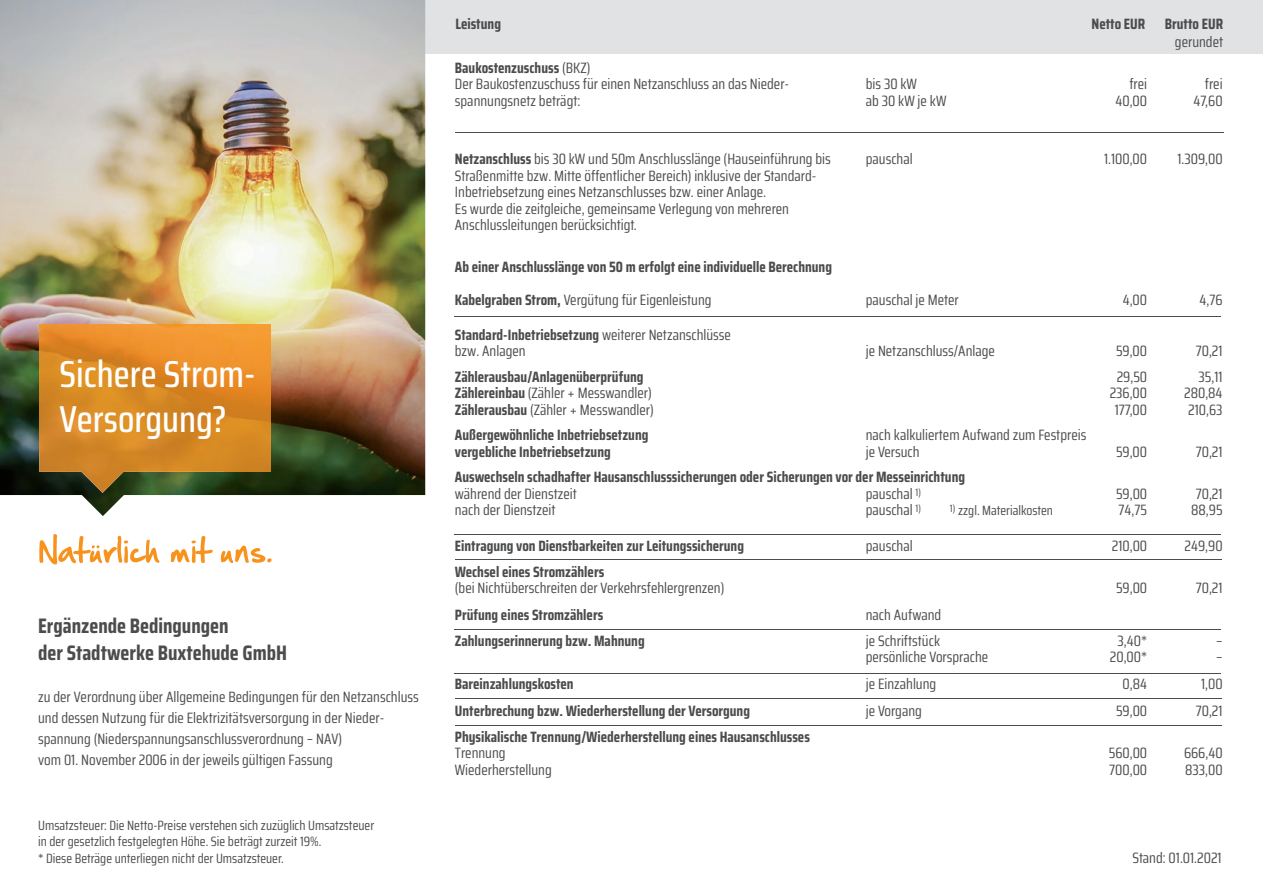
<style>
.page{position:relative;width:1263px;height:893px;background:#fff}
.page>*{position:absolute;margin:0;border:0;box-sizing:border-box;transform-origin:0 0}
.t1{font:500 37.5px/45px "Saira Condensed";color:#fff}
.t2{font:700 21px/27px "Saira Condensed";color:#4b4c4d}
.t3{font:15px/16.5px "Saira Condensed";color:#4b4c4d}
.t4{font:700 15px "Saira Condensed";color:#4b4c4d}
.t5{font:13.5px/16.5px "Saira Condensed";color:#4b4c4d}
.s1{font-weight:700}
</style>
<div class="page">
<div style="left:425px;top:0;width:838px;height:53px;background:#e1e2e4"></div>
<img style="left:0;top:0;width:425px;height:516px">
<img style="left:39px;top:325px;width:186px;height:168px">
<img style="left:225px;top:325px;width:46px;height:147px">
<svg style="left:39px;top:534px;width:121px;height:30px"></svg>
<svg style="left:171px;top:536px;width:42px;height:27px"></svg>
<svg style="left:221px;top:546px;width:51px;height:17px"></svg>
<hr style="left:455px;top:132px;width:768px;height:1px;background:#4b4c4d">
<hr style="left:454px;top:316px;width:767px;height:1px;background:#4b4c4d">
<hr style="left:455px;top:534px;width:766px;height:1px;background:#4b4c4d">
<hr style="left:455px;top:559px;width:766px;height:1px;background:#4b4c4d">
<hr style="left:454px;top:629px;width:767px;height:1px;background:#4b4c4d">
<hr style="left:455px;top:698px;width:766px;height:1px;background:#4b4c4d">
<hr style="left:455px;top:725px;width:767px;height:1px;background:#4b4c4d">
<hr style="left:455px;top:673px;width:766px;height:1px;background:#4b4c4d">
<h1 class="t1" style="left:59px;top:351px;width:198px">Sichere Strom-<br>Versorgung?</h1>
<h2 class="t2" style="left:38px;top:612px;width:251px">Ergänzende Bedingungen<br>der Stadtwerke Buxtehude GmbH</h2>
<p class="t3" style="left:38px;top:686px;width:382px;line-height:21px">zu der Verordnung über Allgemeine Bedingungen für den Netzanschluss und dessen Nutzung für die Elektrizitätsversorgung in der Nieder&shy;spannung (Niederspannungsanschlussverordnung – NAV)<br>vom 01. November 2006 in der jeweils gültigen Fassung</p>
<p class="t5" style="left:38px;top:816px;width:338px">Umsatzsteuer: Die Netto-Preise verstehen sich zuzüglich Umsatzsteuer in der gesetzlich festgelegten Höhe. Sie beträgt zurzeit 19%.<br>* Diese Beträge unterliegen nicht der Umsatzsteuer.</p>
<p class="t4" style="left:455px;top:13px;width:47px">Leistung</p>
<p class="t4" style="left:1091px;top:13px;width:55px">Netto EUR</p>
<p class="t4" style="left:1165px;top:13px;width:60px">Brutto EUR</p>
<p class="t3" style="left:1175px;top:33px;width:50px">gerundet</p>
<p class="t4" style="left:455px;top:22px;width:47px">Leistung</p>
<p class="t4" style="left:1093px;top:22px;width:131px">Netto EUR Brutto EUR</p>
<p class="t3" style="left:455px;top:59px;width:336px"><span class="s1">Baukostenzuschuss</span> (BKZ)<br>Der Baukostenzuschuss für einen Netzanschluss an das Nieder-</p>
<p class="t3" style="left:866px;top:75px;width:53px">bis 30 kW</p>
<p class="t3" style="left:1129px;top:75px;width:19px">frei</p>
<p class="t3" style="left:1205px;top:75px;width:19px">frei</p>
<p class="t3" style="left:455px;top:92px;width:127px">spannungsnetz beträgt:</p>
<p class="t3" style="left:866px;top:92px;width:82px">ab 30 kW je kW</p>
<p class="t3" style="left:1115px;top:92px;width:33px">40,00</p>
<p class="t3" style="left:1193px;top:92px;width:31px">47,60</p>
<p class="t3" style="left:455px;top:150px;width:377px"><span class="s1">Netzanschluss</span> bis 30 kW und 50m Anschlusslänge (Hauseinführung bis</p>
<p class="t3" style="left:866px;top:150px;width:48px">pauschal</p>
<p class="t3" style="left:1104px;top:150px;width:45px">1.100,00</p>
<p class="t3" style="left:1177px;top:150px;width:47px">1.309,00</p>
<p class="t3" style="left:455px;top:167px;width:363px">Straßenmitte bzw. Mitte öffentlicher Bereich) inklusive der Standard-Inbetriebsetzung eines Netzanschlusses bzw. einer Anlage.<br>Es wurde die zeitgleiche, gemeinsame Verlegung von mehreren Anschlussleitungen berücksichtigt.</p>
<p class="t4" style="left:455px;top:256px;width:379px">Ab einer Anschlusslänge von 50 m erfolgt eine individuelle Berechnung</p>
<p class="t3" style="left:455px;top:291px;width:258px"><span class="s1">Kabelgraben Strom,</span> Vergütung für Eigenleistung</p>
<p class="t3" style="left:866px;top:291px;width:95px">pauschal je Meter</p>
<p class="t3" style="left:1123px;top:291px;width:26px">4,00</p>
<p class="t3" style="left:1199px;top:291px;width:25px">4,76</p>
<p class="t3" style="left:455px;top:326px;width:278px"><span class="s1">Standard-Inbetriebsetzung</span> weiterer Netzanschlüsse bzw. Anlagen</p>
<p class="t3" style="left:866px;top:342px;width:131px">je Netzanschluss/Anlage</p>
<p class="t3" style="left:1116px;top:342px;width:33px">59,00</p>
<p class="t3" style="left:1196px;top:342px;width:28px">70,21</p>
<p class="t4" style="left:455px;top:365px;width:190px">Zählerausbau/Anlagenüberprüfung</p>
<p class="t3" style="left:1117px;top:368px;width:32px">29,50</p>
<p class="t3" style="left:1198px;top:368px;width:26px">35,11</p>
<p class="t3" style="left:455px;top:384px;width:198px"><span class="s1">Zählereinbau</span> (Zähler + Messwandler)</p>
<p class="t3" style="left:1110px;top:384px;width:39px">236,00</p>
<p class="t3" style="left:1184px;top:384px;width:40px">280,84</p>
<p class="t3" style="left:455px;top:401px;width:201px"><span class="s1">Zählerausbau</span> (Zähler + Messwandler)</p>
<p class="t3" style="left:1115px;top:401px;width:34px">177,00</p>
<p class="t3" style="left:1188px;top:401px;width:36px">210,63</p>
<p class="t4" style="left:455px;top:424px;width:195px">Außergewöhnliche Inbetriebsetzung</p>
<p class="t3" style="left:866px;top:426px;width:222px">nach kalkuliertem Aufwand zum Festpreis</p>
<p class="t4" style="left:455px;top:440px;width:157px">vergebliche Inbetriebsetzung</p>
<p class="t3" style="left:866px;top:443px;width:55px">je Versuch</p>
<p class="t3" style="left:1116px;top:443px;width:33px">59,00</p>
<p class="t3" style="left:1196px;top:443px;width:28px">70,21</p>
<p class="t4" style="left:455px;top:466px;width:512px">Auswechseln schadhafter Hausanschlusssicherungen oder Sicherungen vor der Messeinrichtung</p>
<p class="t3" style="left:455px;top:485px;width:123px">während der Dienstzeit</p>
<p class="t3" style="left:866px;top:485px;width:57px">pauschal <sup>1)</sup></p>
<p class="t3" style="left:1116px;top:485px;width:33px">59,00</p>
<p class="t3" style="left:1196px;top:485px;width:28px">70,21</p>
<p class="t3" style="left:455px;top:501px;width:102px">nach der Dienstzeit</p>
<p class="t3" style="left:866px;top:501px;width:57px">pauschal <sup>1)</sup></p>
<p class="t5" style="left:950px;top:502px;width:105px"><sup>1)</sup> zzgl. Materialkosten</p>
<p class="t3" style="left:1118px;top:501px;width:30px">74,75</p>
<p class="t3" style="left:1191px;top:501px;width:33px">88,95</p>
<p class="t4" style="left:455px;top:535px;width:291px">Eintragung von Dienstbarkeiten zur Leitungssicherung</p>
<p class="t3" style="left:866px;top:537px;width:48px">pauschal</p>
<p class="t3" style="left:1112px;top:537px;width:37px">210,00</p>
<p class="t3" style="left:1184px;top:537px;width:40px">249,90</p>
<p class="t4" style="left:455px;top:560px;width:151px">Wechsel eines Stromzählers</p>
<p class="t3" style="left:455px;top:579px;width:271px">(bei Nichtüberschreiten der Verkehrsfehlergrenzen)</p>
<p class="t3" style="left:1116px;top:579px;width:33px">59,00</p>
<p class="t3" style="left:1196px;top:579px;width:28px">70,21</p>
<p class="t4" style="left:455px;top:604px;width:150px">Prüfung eines Stromzählers</p>
<p class="t3" style="left:866px;top:606px;width:77px">nach Aufwand</p>
<p class="t4" style="left:455px;top:629px;width:191px">Zahlungserinnerung bzw. Mahnung</p>
<p class="t3" style="left:866px;top:632px;width:76px">je Schriftstück</p>
<p class="t3" style="left:1117px;top:632px;width:31px">3,40*</p>
<p class="t3" style="left:1216px;top:632px;width:8px">–</p>
<p class="t3" style="left:866px;top:648px;width:124px">persönliche Vorsprache</p>
<p class="t3" style="left:1110px;top:648px;width:39px">20,00*</p>
<p class="t3" style="left:1216px;top:648px;width:8px">–</p>
<p class="t4" style="left:455px;top:673px;width:120px">Bareinzahlungskosten</p>
<p class="t3" style="left:866px;top:675px;width:72px">je Einzahlung</p>
<p class="t3" style="left:1123px;top:675px;width:26px">0,84</p>
<p class="t3" style="left:1201px;top:675px;width:23px">1,00</p>
<p class="t4" style="left:455px;top:700px;width:297px">Unterbrechung bzw. Wiederherstellung der Versorgung</p>
<p class="t3" style="left:866px;top:702px;width:58px">je Vorgang</p>
<p class="t3" style="left:1116px;top:702px;width:33px">59,00</p>
<p class="t3" style="left:1196px;top:702px;width:28px">70,21</p>
<p class="t4" style="left:455px;top:725px;width:356px">Physikalische Trennung/Wiederherstellung eines Hausanschlusses</p>
<p class="t3" style="left:455px;top:744px;width:52px">Trennung</p>
<p class="t3" style="left:1109px;top:744px;width:40px">560,00</p>
<p class="t3" style="left:1184px;top:744px;width:40px">666,40</p>
<p class="t3" style="left:455px;top:761px;width:98px">Wiederherstellung</p>
<p class="t3" style="left:1109px;top:761px;width:39px">700,00</p>
<p class="t3" style="left:1185px;top:761px;width:39px">833,00</p>
<p class="t3" style="left:1132px;top:849px;width:91px">Stand: 01.01.2021</p>
</div>
